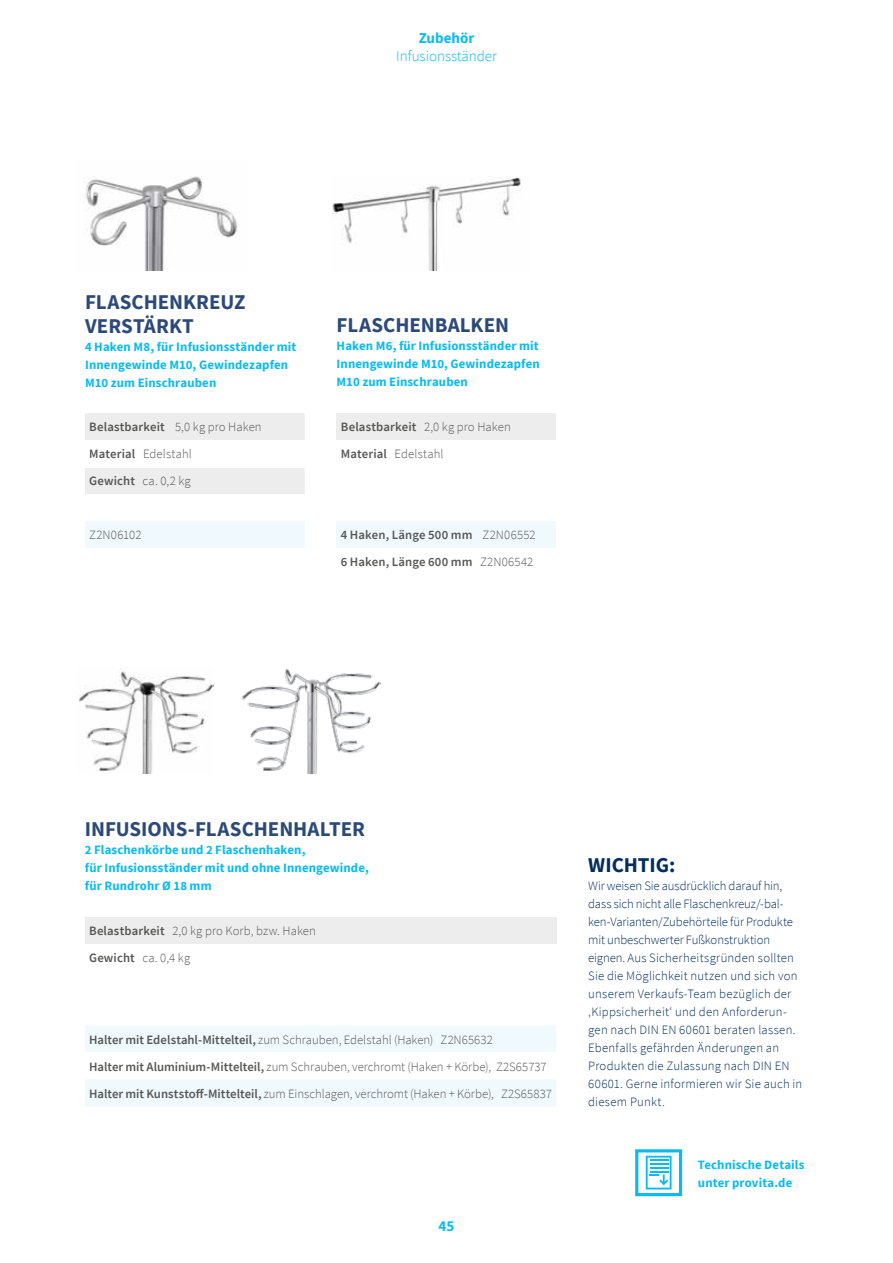
<style>
.page{position:relative;width:893px;height:1263px;background:#fff}
.page>*{position:absolute;margin:0;border:0;box-sizing:border-box;transform-origin:0 0}
.t1{font:700 21px/24px "Source Sans Pro";color:#2c4a79}
.t2{font:700 21px "Source Sans Pro";letter-spacing:-.005em;color:#002e5f}
.t3{font:300 15px "Source Sans Pro";color:#0bbbef}
.t4{font:700 15px "Source Sans Pro";color:#0bbbef}
.t5{font:300 12.75px/18px "Source Sans Pro";letter-spacing:.01em;color:#002e5f}
.t6{font:300 12.75px/27px "Source Sans Pro";color:#575756}
.t7{font:700 12.75px/18px "Source Sans Pro";letter-spacing:.01em;color:#0bbbef}
.t8{font:600 12.75px/27px "Source Sans Pro";letter-spacing:.01em;color:#575756}
.s1{font-weight:600}
.s2{font-weight:300}
</style>
<div class="page">
<div style="left:85px;top:521px;width:220px;height:27px;background:#f0f9fe"></div>
<div style="left:85px;top:413px;width:220px;height:81px;background:#ededed"></div>
<div style="left:85px;top:440px;width:220px;height:27px;background:#fff"></div>
<img style="left:85px;top:176px;width:153px;height:94px">
<div style="left:337px;top:521px;width:219px;height:27px;background:#f0f9fe"></div>
<div style="left:337px;top:413px;width:219px;height:27px;background:#ededed"></div>
<img style="left:332px;top:178px;width:189px;height:92px">
<div style="left:85px;top:1026px;width:471px;height:80px;background:#f0f9fe"></div>
<div style="left:85px;top:1052px;width:471px;height:27px;background:#fff"></div>
<div style="left:85px;top:917px;width:471px;height:27px;background:#ededed"></div>
<img style="left:78px;top:667px;width:136px;height:106px">
<img style="left:241px;top:668px;width:139px;height:105px">
<div style="left:635px;top:1149px;width:47px;height:47px;border:3px solid #0bbbef"></div>
<svg style="left:646px;top:1156px;width:26px;height:33px"></svg>
<p class="t4" style="left:419px;top:28px;width:57px">Zubehör</p>
<p class="t3" style="left:396px;top:47px;width:102px">Infusionsständer</p>
<h1 class="t1" style="left:85px;top:289px;width:162px">FLASCHENKREUZ<br>VERSTÄRKT</h1>
<p class="t7" style="left:85px;top:337px;width:213px">4 Haken M8, für Infusionsständer mit<br>Innengewinde M10, Gewindezapfen<br>M10 zum Einschrauben</p>
<p class="t6" style="left:89px;top:413px;width:174px"><span class="s1">Belastbarkeit</span> 5,0 kg pro Haken<br><span class="s1">Material</span> Edelstahl<br><span class="s1">Gewicht</span> ca. 0,2 kg</p>
<p class="t6" style="left:89px;top:521px;width:54px">Z2N06102</p>
<h1 class="t1" style="left:337px;top:313px;width:174px">FLASCHENBALKEN</h1>
<p class="t7" style="left:337px;top:337px;width:205px;text-align:justify">Haken M6, für Infusionsständer mit Innengewinde M10, Gewindezapfen M10 zum Einschrauben</p>
<p class="t6" style="left:341px;top:413px;width:171px"><span class="s1">Belastbarkeit</span> 2,0 kg pro Haken<br><span class="s1">Material</span> Edelstahl</p>
<p class="t8" style="left:341px;top:521px;width:196px">4 Haken, Länge 500 mm <span class="s2">Z2N06552<br></span>6 Haken, Länge 600 mm <span class="s2">Z2N06542</span></p>
<h1 class="t1" style="left:85px;top:817px;width:282px">INFUSIONS-FLASCHENHALTER</h1>
<p class="t7" style="left:85px;top:841px;width:285px">2 Flaschenkörbe und 2 Flaschenhaken,<br>für Infusionsständer mit und ohne Innengewinde, für Rundrohr Ø 18 mm</p>
<p class="t6" style="left:89px;top:917px;width:228px"><span class="s1">Belastbarkeit</span> 2,0 kg pro Korb, bzw. Haken<br><span class="s1">Gewicht</span> ca. 0,4 kg</p>
<p class="t6" style="left:89px;top:1026px;width:464px"><span class="s1">Halter mit Edelstahl-Mittelteil,</span> zum Schrauben, Edelstahl (Haken) Z2N65632<br><span class="s1">Halter mit Aluminium-Mittelteil,</span> zum Schrauben, verchromt (Haken + Körbe), Z2S65737<br><span class="s1">Halter mit Kunststoff-Mittelteil,</span> zum Einschlagen, verchromt (Haken + Körbe), Z2S65837</p>
<p class="t4" style="left:439px;top:1216px;width:17px">45</p>
<h1 class="t2" style="left:588px;top:851px;width:89px">WICHTIG:</h1>
<p class="t5" style="left:588px;top:877px;width:216px">Wir weisen Sie ausdrücklich darauf hin, dass sich nicht alle Flaschenkreuz/-bal&shy;ken-Varianten/Zubehörteile für Produkte mit unbeschwerter Fußkonstruktion eignen. Aus Sicherheitsgründen sollten Sie die Möglichkeit nutzen und sich von unserem Verkaufs-Team bezüglich der ‚Kippsicherheit‘ und den Anforderun&shy;gen nach DIN EN 60601 beraten lassen.<br>Ebenfalls gefährden Änderungen an Produkten die Zulassung nach DIN EN 60601. Gerne informieren wir Sie auch in diesem Punkt.</p>
<p class="t7" style="left:698px;top:1156px;width:108px">Technische Details unter provita.de</p>
</div>
